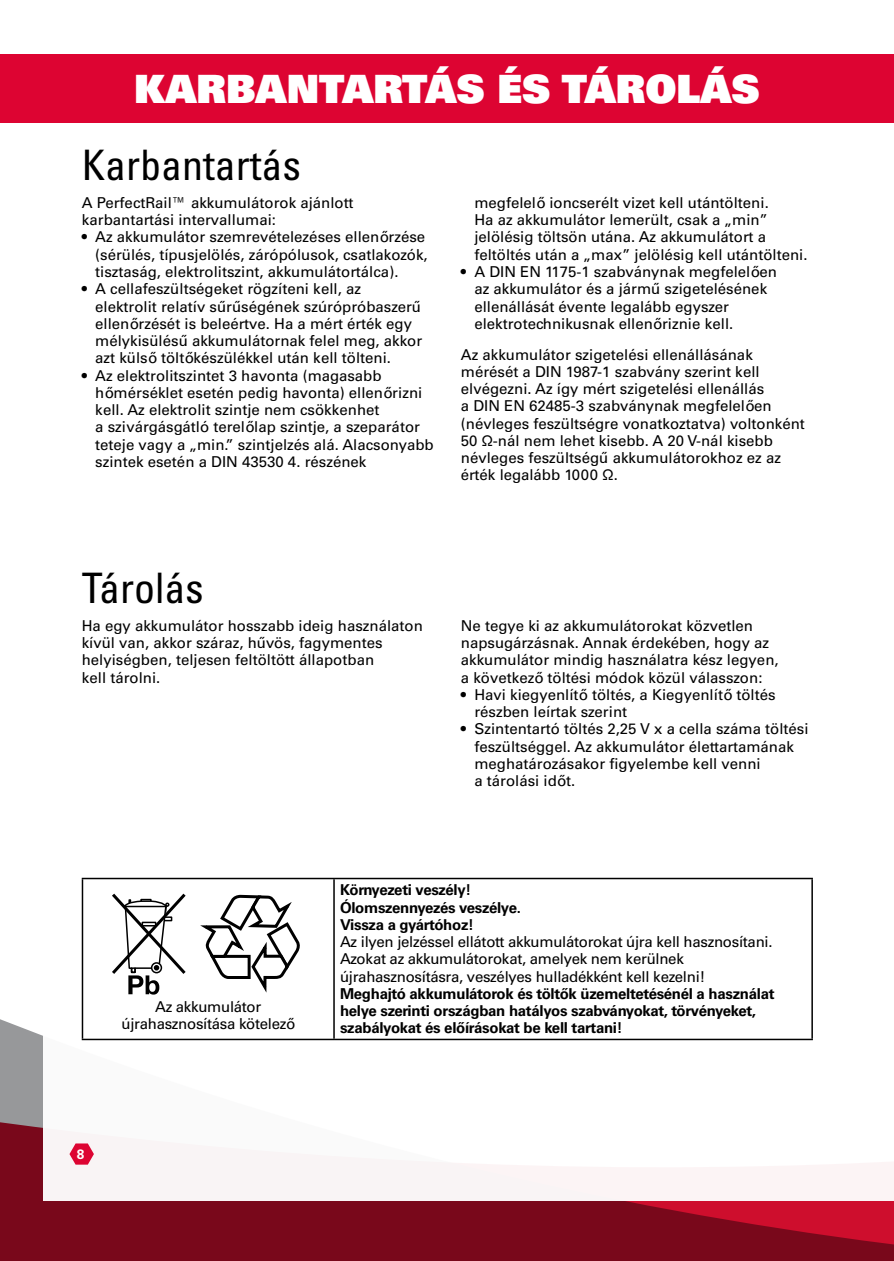
<style>
.page{position:relative;width:894px;height:1261px;background:#fff}
.page>*{position:absolute;margin:0;border:0;box-sizing:border-box;transform-origin:0 0}
.t1{font:condensed 42px "Univers LT Pro";color:#000}
.t2{font:39px "Univers LT Pro 85 X Black";color:#fff}
.t3{font:15px/17.2px "Univers LT Pro 55 Roman";color:#000}
.t4{font:700 15px/17.2px "Univers LT Pro 65";letter-spacing:-.02em;color:#000}
.t5{font:15px/17.2px "Univers LT Pro 55 Roman";letter-spacing:-.02em;color:#000;text-align:center}
.t6{font:700 13.5px "Univers LT Pro 65";color:#fff}
</style>
<div class="page">
<svg style="left:0;top:1019px;width:893px;height:241px;background:#861729"></svg>
<div style="left:43px;top:911px;width:850px;height:289px;background:#fff"></div>
<svg style="left:69px;top:1143px;width:25px;height:21px"></svg>
<div style="left:0;top:54px;width:893px;height:69px;background:#dd0432"></div>
<hr style="left:82px;top:877px;width:252px;height:2px;background:#000">
<hr style="left:82px;top:879px;width:1px;height:159px;background:#000">
<hr style="left:334px;top:877px;width:478px;height:2px;background:#000">
<hr style="left:333px;top:879px;width:1px;height:159px;background:#000">
<hr style="left:811px;top:879px;width:1px;height:159px;background:#000">
<hr style="left:82px;top:1038px;width:252px;height:2px;background:#000">
<hr style="left:334px;top:1038px;width:478px;height:2px;background:#000">
<svg style="left:112px;top:893px;width:74px;height:101px"></svg>
<svg style="left:200px;top:894px;width:100px;height:99px"></svg>
<h2 class="t2" style="left:134px;top:63px;width:626px">KARBANTARTÁS ÉS TÁROLÁS</h2>
<h1 class="t1" style="left:82px;top:138px;width:221px">Karbantartás</h1>
<p class="t3" style="left:82px;top:193px;width:273px">A PerfectRail™ akkumulátorok ajánlott karbantartási intervallumai:</p>
<p class="t3" style="left:95px;top:228px;width:334px;text-indent:-14px">• Az akkumulátor szemrevételezéses ellenőrzése (sérülés, típusjelölés, zárópólusok, csatlakozók, tisztaság, elektrolitszint, akkumulátortálca).</p>
<p class="t3" style="left:95px;top:280px;width:328px;text-indent:-14px">• A cellafeszültségeket rögzíteni kell, az elektrolit relatív sűrűségének szúrópróbaszerű ellenőrzését is beleértve. Ha a mért érték egy mélykisülésű akkumulátornak felel meg, akkor azt külső töltőkészülékkel után kell tölteni.</p>
<p class="t3" style="left:95px;top:366px;width:340px;text-indent:-14px">• Az elektrolitszintet 3 havonta (magasabb hőmérséklet esetén pedig havonta) ellenőrizni kell. Az elektrolit szintje nem csökkenhet<br>a szivárgásgátló terelőlap szintje, a szeparátor teteje vagy a „min.” szintjelzés alá. Alacsonyabb szintek esetén a DIN 43530 4. részének</p>
<p class="t3" style="left:474px;top:193px;width:334px">megfelelő ioncserélt vizet kell utántölteni.<br>Ha az akkumulátor lemerült, csak a „min” jelölésig töltsön utána. Az akkumulátort a feltöltés után a „max” jelölésig kell utántölteni.</p>
<p class="t3" style="left:474px;top:262px;width:304px;text-indent:-14px">• A DIN EN 1175-1 szabványnak megfelelően az akkumulátor és a jármű szigetelésének ellenállását évente legalább egyszer elektrotechnikusnak ellenőriznie kell.</p>
<p class="t3" style="left:460px;top:345px;width:345px">Az akkumulátor szigetelési ellenállásának mérését a DIN 1987-1 szabvány szerint kell elvégezni. Az így mért szigetelési ellenállás<br>a DIN EN 62485-3 szabványnak megfelelően (névleges feszültségre vonatkoztatva) voltonként 50 Ω-nál nem lehet kisebb. A 20 V-nál kisebb névleges feszültségű akkumulátorokhoz ez az érték legalább 1000 Ω.</p>
<h1 class="t1" style="left:82px;top:561px;width:124px">Tárolás</h1>
<p class="t3" style="left:82px;top:616px;width:342px">Ha egy akkumulátor hosszabb ideig használaton kívül van, akkor száraz, hűvös, fagymentes helyiségben, teljesen feltöltött állapotban<br>kell tárolni.</p>
<p class="t3" style="left:460px;top:616px;width:319px">Ne tegye ki az akkumulátorokat közvetlen napsugárzásnak. Annak érdekében, hogy az akkumulátor mindig használatra kész legyen, a következő töltési módok közül válasszon:</p>
<p class="t3" style="left:474px;top:685px;width:302px;text-indent:-14px">• Havi kiegyenlítő töltés, a Kiegyenlítő töltés részben leírtak szerint</p>
<p class="t3" style="left:474px;top:719px;width:335px;text-indent:-14px">• Szintentartó töltés 2,25 V x a cella száma töltési feszültséggel. Az akkumulátor élettartamának meghatározásakor figyelembe kell venni<br>a tárolási időt.</p>
<p class="t5" style="left:121px;top:997px;width:175px">Az akkumulátor újrahasznosítása kötelező</p>
<p class="t6" style="left:77px;top:1146px;width:9px">8</p>
<p class="t4" style="left:340px;top:881px;width:182px">Környezeti veszély!<br>Ólomszennyezés veszélye.<br>Vissza a gyártóhoz!</p>
<p class="t5" style="left:340px;top:932px;width:434px;text-align:left">Az ilyen jelzéssel ellátott akkumulátorokat újra kell hasznosítani.<br>Azokat az akkumulátorokat, amelyek nem kerülnek újrahasznosításra, veszélyes hulladékként kell kezelni!</p>
<p class="t4" style="left:340px;top:985px;width:436px">Meghajtó akkumulátorok és töltők üzemeltetésénél a használat helye szerinti országban hatályos szabványokat, törvényeket, szabályokat és előírásokat be kell tartani!</p>
</div>
